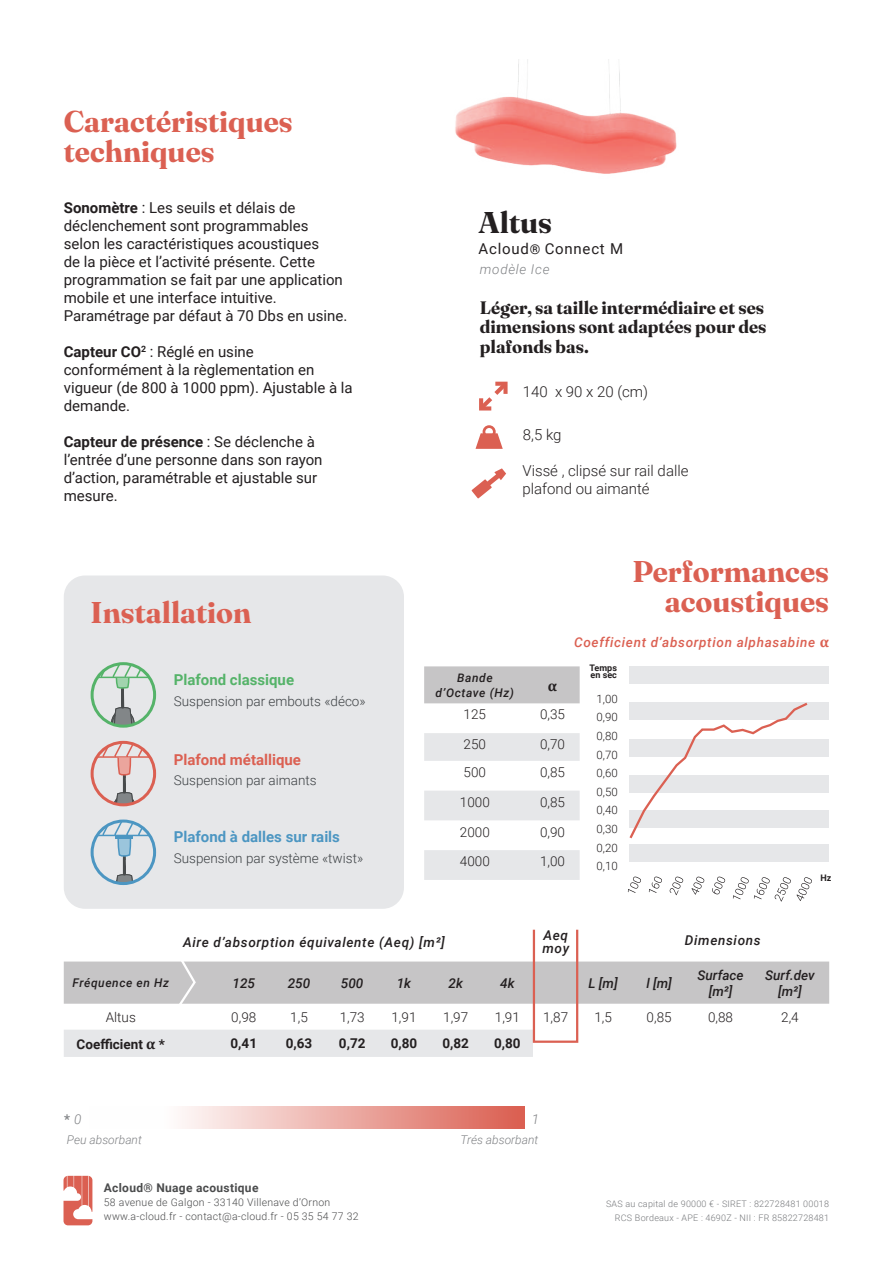
<style>
.page{position:relative;width:893px;height:1263px;background:#fff}
.page>*{position:absolute;margin:0;border:0;box-sizing:border-box;transform-origin:0 0}
.t1{font:700 30px/30px "Fraunces 72 pt";color:#db6052;text-align:right}
.t2{font:700 30px "Fraunces 72 pt";color:#231f20}
.t3{font:700 18px/19.5px "Fraunces 72 pt";color:#231f20}
.t4{font:15px/18px "Roboto";color:#231f20}
.t5{font:300 15px/18px "Roboto";color:#231f20}
.t6{font:700 15px "Roboto";color:#4c96c2}
.t7{font:700 15px "Roboto";color:#db6052}
.t8{font:700 15px "Roboto";color:#55b369}
.t9{font:15px "Roboto";letter-spacing:.05em;color:#231f20}
.t10{font:700 15px "Cambria";color:#231f20}
.t11{font:300 13.5px "Roboto";color:#231f20}
.t12{font:italic 500 13.5px/13.5px "Roboto";letter-spacing:.05em;color:#231f20}
.t13{font:300 13.5px "Roboto";color:#3d4144}
.t14{font:700 13.5px "Roboto";color:#231f20}
.t15{font:italic 500 13.5px "Roboto";letter-spacing:.05em;color:#db6052}
.t16{font:italic 500 13.5px/16.2px "Roboto";color:#231f20;text-align:center}
.t17{font:italic 300 13.5px "Roboto";letter-spacing:.05em;color:#808285}
.t18{font:500 13.5px "Roboto";color:#808285}
.t19{font:italic 500 12px/14.4px "Roboto";letter-spacing:.05em;color:#231f20;text-align:center}
.t20{font:italic 300 12px "Roboto";color:#808285}
.t21{font:700 12px "Roboto";letter-spacing:.025em;color:#4b4c4d}
.t22{font:300 11.55px/18.6px "Roboto";color:#231f20;text-align:justify}
.t23{font:300 10.5px/13.5px "Roboto";letter-spacing:.025em;color:#4b4c4d}
.t24{font:300 9px/13.5px "Roboto";letter-spacing:.025em;color:#76787b;text-align:right}
.t25{font:700 9px/7.5px "Roboto";color:#231f20}
.s1{font-weight:700}
.s2{font-size:13.5px}
.s3{font-family:"Cambria";font-weight:700;font-style:normal;font-size:15px}
.s4{font-family:"Cambria";font-size:15px}
.s5{font-weight:300;font-style:italic}
</style>
<div class="page">
<div style="left:64px;top:575px;width:340px;height:334px;background:#e6e7e9;border-radius:21px"></div>
<div style="left:424px;top:666px;width:156px;height:37px;background:#c6c5c6"></div>
<svg style="left:424px;top:733px;width:156px;height:147px"></svg>
<svg style="left:64px;top:1030px;width:515px;height:27px;background:#e7e8ea"></svg>
<div style="left:533px;top:928px;width:45px;height:115px;border:2px solid #db6052"></div>
<div style="left:629px;top:845px;width:200px;height:17px;background:#e6e7e9"></div>
<div style="left:629px;top:810px;width:200px;height:18px;background:#e6e7e9"></div>
<div style="left:629px;top:775px;width:200px;height:18px;background:#e6e7e9"></div>
<svg style="left:797px;top:877px;width:15px;height:24px"></svg>
<svg style="left:733px;top:877px;width:58px;height:24px"></svg>
<svg style="left:712px;top:876px;width:13px;height:18px"></svg>
<svg style="left:692px;top:876px;width:12px;height:19px"></svg>
<svg style="left:670px;top:876px;width:13px;height:19px"></svg>
<svg style="left:649px;top:876px;width:13px;height:17px"></svg>
<svg style="left:628px;top:876px;width:13px;height:17px"></svg>
<div style="left:629px;top:703px;width:200px;height:17px;background:#e6e7e9"></div>
<div style="left:629px;top:739px;width:200px;height:17px;background:#e6e7e9"></div>
<div style="left:629px;top:666px;width:200px;height:18px;background:#e6e7e9"></div>
<svg style="left:629px;top:702px;width:181px;height:137px"></svg>
<svg style="left:92px;top:742px;width:63px;height:63px"></svg>
<div style="left:91px;top:741px;width:65px;height:65px;border:3px solid #db6052;border-radius:50%"></div>
<svg style="left:92px;top:664px;width:63px;height:61px"></svg>
<div style="left:91px;top:662px;width:65px;height:66px;border:3px solid #55b369;border-radius:50%"></div>
<svg style="left:92px;top:823px;width:63px;height:60px"></svg>
<div style="left:91px;top:819px;width:65px;height:66px;border:3px solid #4c96c2;border-radius:50%"></div>
<svg style="left:64px;top:955px;width:765px;height:54px"></svg>
<svg style="left:479px;top:381px;width:29px;height:30px"></svg>
<svg style="left:475px;top:433px;width:28px;height:16px"></svg>
<div style="left:483px;top:425px;width:13px;height:13px;border:3px solid #db6052;border-radius:50%"></div>
<svg style="left:472px;top:468px;width:34px;height:30px"></svg>
<svg style="left:64px;top:1176px;width:28px;height:49px"></svg>
<img style="left:455px;top:60px;width:222px;height:114px">
<div style="left:89px;top:1107px;width:436px;height:22px;background:linear-gradient(to right,#fff,#db6254)"></div>
<h1 class="t1" style="left:64px;top:104px;width:231px;text-align:left">Caractéristiques techniques</h1>
<p class="t4" style="left:64px;top:198px;width:285px"><span class="s1">Sonomètre</span> : Les seuils et délais de déclenchement sont programmables selon les caractéristiques acoustiques<br>de la pièce et l’activité présente. Cette programmation se fait par une application mobile et une interface intuitive.<br>Paramétrage par défaut à 70 Dbs en usine.</p>
<p class="t4" style="left:64px;top:342px;width:290px"><span class="s1">Capteur CO</span><sup>2</sup> : Réglé en usine conformément à la règlementation en vigueur (de 800 à 1000 ppm). Ajustable à la demande.</p>
<p class="t4" style="left:64px;top:432px;width:260px"><span class="s1">Capteur de présence</span> : Se déclenche à l’entrée d’une personne dans son rayon d’action, paramétrable et ajustable sur mesure.</p>
<h1 class="t1" style="left:91px;top:596px;width:162px">Installation</h1>
<h1 class="t2" style="left:479px;top:200px;width:75px">Altus</h1>
<p class="t9" style="left:479px;top:238px;width:146px">Acloud<span class="s2">®</span> Connect M</p>
<p class="t17" style="left:480px;top:259px;width:71px">modèle Ice</p>
<p class="t3" style="left:480px;top:296px;width:288px">Léger, sa taille intermédiaire et ses dimensions sont adaptées pour des plafonds bas.</p>
<p class="t5" style="left:523px;top:382px;width:127px">140 x 90 x 20 (cm)</p>
<p class="t5" style="left:523px;top:425px;width:40px">8,5 kg</p>
<p class="t5" style="left:522px;top:461px;width:168px">Vissé , clipsé sur rail dalle plafond ou aimanté</p>
<h1 class="t1" style="left:633px;top:555px;width:198px">Performances acoustiques</h1>
<p class="t15" style="left:574px;top:632px;width:257px">Coefficient d’absorption alphasabine <span class="s3">α</span></p>
<p class="t8" style="left:174px;top:669px;width:122px">Plafond classique</p>
<p class="t19" style="left:436px;top:670px;width:80px">Bande d’Octave (Hz)</p>
<p class="t10" style="left:548px;top:675px;width:11px">α</p>
<p class="t11" style="left:464px;top:705px;width:24px">125</p>
<p class="t11" style="left:540px;top:705px;width:27px">0,35</p>
<p class="t11" style="left:464px;top:735px;width:24px">250</p>
<p class="t11" style="left:540px;top:735px;width:27px">0,70</p>
<p class="t11" style="left:464px;top:763px;width:24px">500</p>
<p class="t11" style="left:540px;top:763px;width:27px">0,85</p>
<p class="t11" style="left:460px;top:792px;width:31px">1000</p>
<p class="t11" style="left:540px;top:792px;width:27px">0,85</p>
<p class="t11" style="left:460px;top:822px;width:31px">2000</p>
<p class="t11" style="left:540px;top:822px;width:27px">0,90</p>
<p class="t11" style="left:460px;top:852px;width:31px">4000</p>
<p class="t11" style="left:540px;top:852px;width:27px">1,00</p>
<p class="t13" style="left:174px;top:692px;width:193px">Suspension par embouts «déco»</p>
<p class="t7" style="left:174px;top:749px;width:129px">Plafond métallique</p>
<p class="t13" style="left:174px;top:770px;width:144px">Suspension par aimants</p>
<p class="t6" style="left:174px;top:827px;width:168px">Plafond à dalles sur rails</p>
<p class="t13" style="left:174px;top:849px;width:191px">Suspension par système «twist»</p>
<p class="t25" style="left:589px;top:663px;width:29px">Temps en sec</p>
<p class="t22" style="left:597px;top:689px;width:23px">1,00<br>0,90<br>0,80<br>0,70<br>0,60<br>0,50<br>0,40<br>0,30<br>0,20<br>0,10</p>
<p class="t12" style="left:183px;top:934px;width:263px">Aire d’absorption équivalente (Aeq) [m²]</p>
<p class="t12" style="left:542px;top:928px;width:28px">Aeq moy</p>
<p class="t12" style="left:685px;top:933px;width:77px">Dimensions</p>
<p class="t25" style="left:821px;top:874px;width:12px">Hz</p>
<p class="t19" style="left:73px;top:975px;width:98px">Fréquence en Hz</p>
<p class="t12" style="left:233px;top:976px;width:24px">125</p>
<p class="t12" style="left:288px;top:976px;width:24px">250</p>
<p class="t12" style="left:341px;top:976px;width:24px">500</p>
<p class="t12" style="left:397px;top:976px;width:16px">1k</p>
<p class="t12" style="left:448px;top:976px;width:16px">2k</p>
<p class="t12" style="left:500px;top:976px;width:16px">4k</p>
<p class="t12" style="left:588px;top:976px;width:31px">L [m]</p>
<p class="t12" style="left:646px;top:976px;width:27px">l [m]</p>
<p class="t16" style="left:698px;top:966px;width:47px">Surface [m²]</p>
<p class="t16" style="left:765px;top:966px;width:51px">Surf.dev [m²]</p>
<p class="t11" style="left:106px;top:1007px;width:32px">Altus</p>
<p class="t11" style="left:231px;top:1007px;width:27px">0,98</p>
<p class="t11" style="left:290px;top:1007px;width:19px">1,5</p>
<p class="t11" style="left:340px;top:1007px;width:27px">1,73</p>
<p class="t11" style="left:391px;top:1007px;width:27px">1,91</p>
<p class="t11" style="left:443px;top:1007px;width:27px">1,97</p>
<p class="t11" style="left:495px;top:1007px;width:27px">1,91</p>
<p class="t11" style="left:543px;top:1007px;width:27px">1,87</p>
<p class="t11" style="left:594px;top:1007px;width:19px">1,5</p>
<p class="t11" style="left:647px;top:1007px;width:27px">0,85</p>
<p class="t11" style="left:708px;top:1007px;width:27px">0,88</p>
<p class="t11" style="left:781px;top:1007px;width:19px">2,4</p>
<p class="t14" style="left:77px;top:1035px;width:90px">Coefficient <span class="s4">α</span> *</p>
<p class="t14" style="left:231px;top:1034px;width:28px">0,41</p>
<p class="t14" style="left:286px;top:1034px;width:28px">0,63</p>
<p class="t14" style="left:339px;top:1034px;width:28px">0,72</p>
<p class="t14" style="left:391px;top:1034px;width:28px">0,80</p>
<p class="t14" style="left:442px;top:1034px;width:28px">0,82</p>
<p class="t14" style="left:494px;top:1034px;width:28px">0,80</p>
<p class="t18" style="left:64px;top:1110px;width:19px">* <span class="s5">0</span></p>
<p class="t17" style="left:532px;top:1110px;width:9px">1</p>
<p class="t20" style="left:67px;top:1131px;width:76px">Peu absorbant</p>
<p class="t20" style="left:461px;top:1131px;width:79px">Trés absorbant</p>
<p class="t21" style="left:104px;top:1180px;width:156px">Acloud® Nuage acoustique</p>
<p class="t23" style="left:104px;top:1195px;width:256px">58 avenue de Galgon - 33140 Villenave d’Ornon www.a-cloud.fr - contact@a-cloud.fr - 05 35 54 77 32</p>
<p class="t24" style="left:606px;top:1197px;width:225px">SAS au capital de 90000 € - SIRET : 822728481 00018<br>RCS Bordeaux - APE : 4690Z - NII : FR 85822728481</p>
</div>
